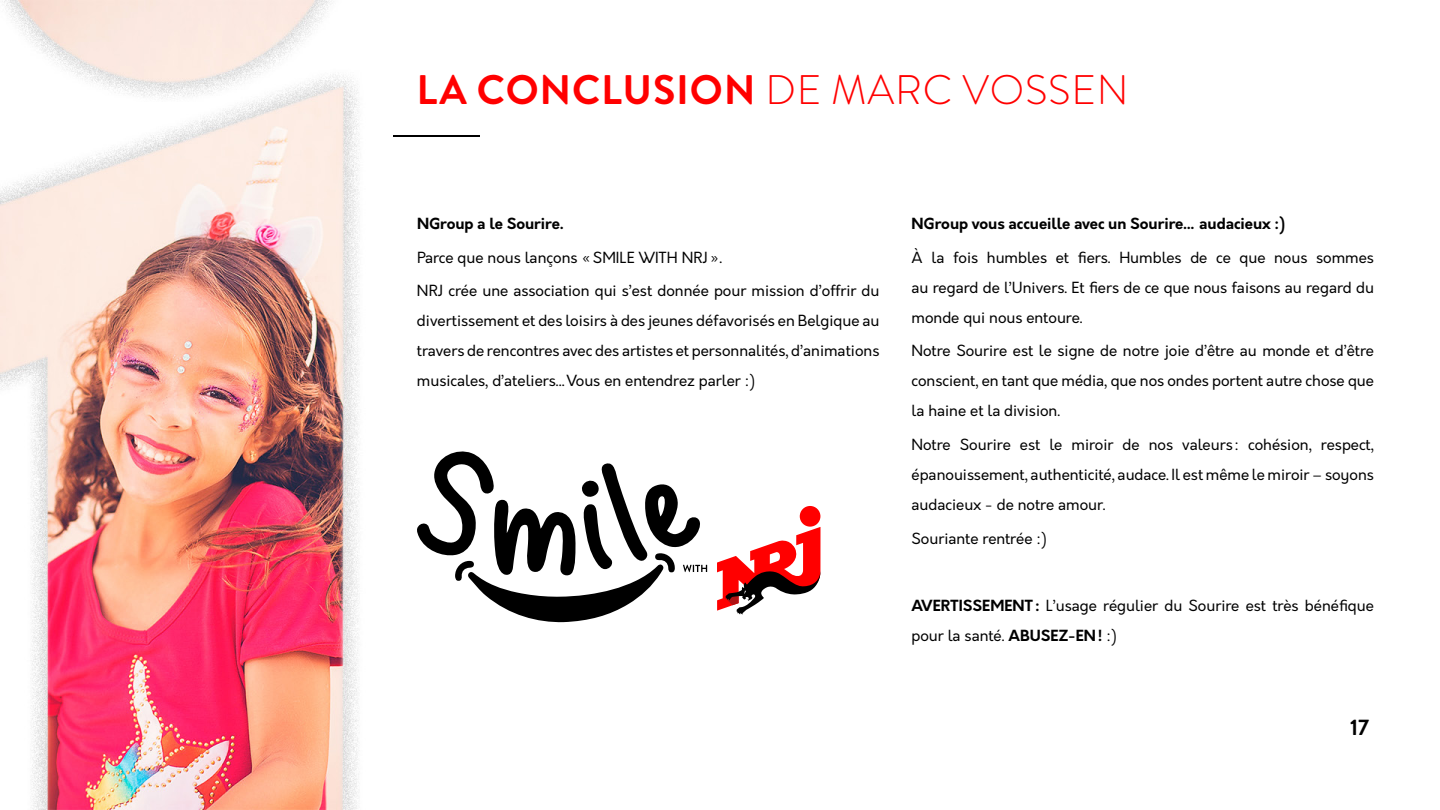
<style>
.page{position:relative;width:1440px;height:810px;background:#fff}
.page>*{position:absolute;margin:0;border:0;box-sizing:border-box;transform-origin:0 0}
.t1{font:700 41.25px "Brandon Grotesque";letter-spacing:.02em;color:#f00}
.t2{font:700 22.5px "Brandon Grotesque";color:#000}
.t3{font:15px/30px "Orkney";color:#000;text-align:justify}
.t4{font:700 15px "Orkney";color:#000}
.s1{font-weight:300}
.s2{font-weight:700}
</style>
<div class="page">
<img style="left:0;top:0;width:708px;height:810px">
<hr style="left:394px;top:135px;width:86px;height:2px;background:#000">
<svg style="left:717px;top:506px;width:104px;height:109px"></svg>
<svg style="left:416px;top:448px;width:291px;height:175px"></svg>
<h1 class="t1" style="left:417px;top:61px;width:714px">LA CONCLUSION <span class="s1">DE MARC VOSSEN</span></h1>
<p class="t4" style="left:417px;top:213px;width:148px">NGroup a le Sourire.</p>
<p class="t3" style="left:417px;top:242px;width:307px">Parce que nous lançons «SMILE WITH NRJ».</p>
<p class="t3" style="left:417px;top:276px;width:464px">NRJ crée une association qui s’est donnée pour mission d’offrir du divertissement et des loisirs à des jeunes défavorisés en Belgique au travers de rencontres avec des artistes et personnalités, d’animations musicales, d’ateliers…Vous en entendrez parler :)</p>
<p class="t4" style="left:912px;top:213px;width:375px">NGroup vous accueille avec un Sourire… audacieux :)</p>
<p class="t3" style="left:912px;top:242px;width:464px">À la fois humbles et fiers. Humbles de ce que nous sommes au regard de l’Univers. Et fiers de ce que nous faisons au regard du monde qui nous entoure.</p>
<p class="t3" style="left:912px;top:336px;width:464px">Notre Sourire est le signe de notre joie d’être au monde et d’être conscient, en tant que média, que nos ondes portent autre chose que la haine et la division.</p>
<p class="t3" style="left:912px;top:430px;width:464px">Notre Sourire est le miroir de nos valeurs : cohésion, respect, épanouissement, authenticité, audace. Il est même le miroir – soyons audacieux - de notre amour.</p>
<p class="t3" style="left:912px;top:524px;width:137px">Souriante rentrée :)</p>
<p class="t3" style="left:912px;top:591px;width:464px"><span class="s2">AVERTISSEMENT:</span> L’usage régulier du Sourire est très bénéfique pour la santé. <span class="s2">ABUSEZ-EN!</span> :)</p>
<h2 class="t2" style="left:1350px;top:712px;width:20px">17</h2>
</div>
